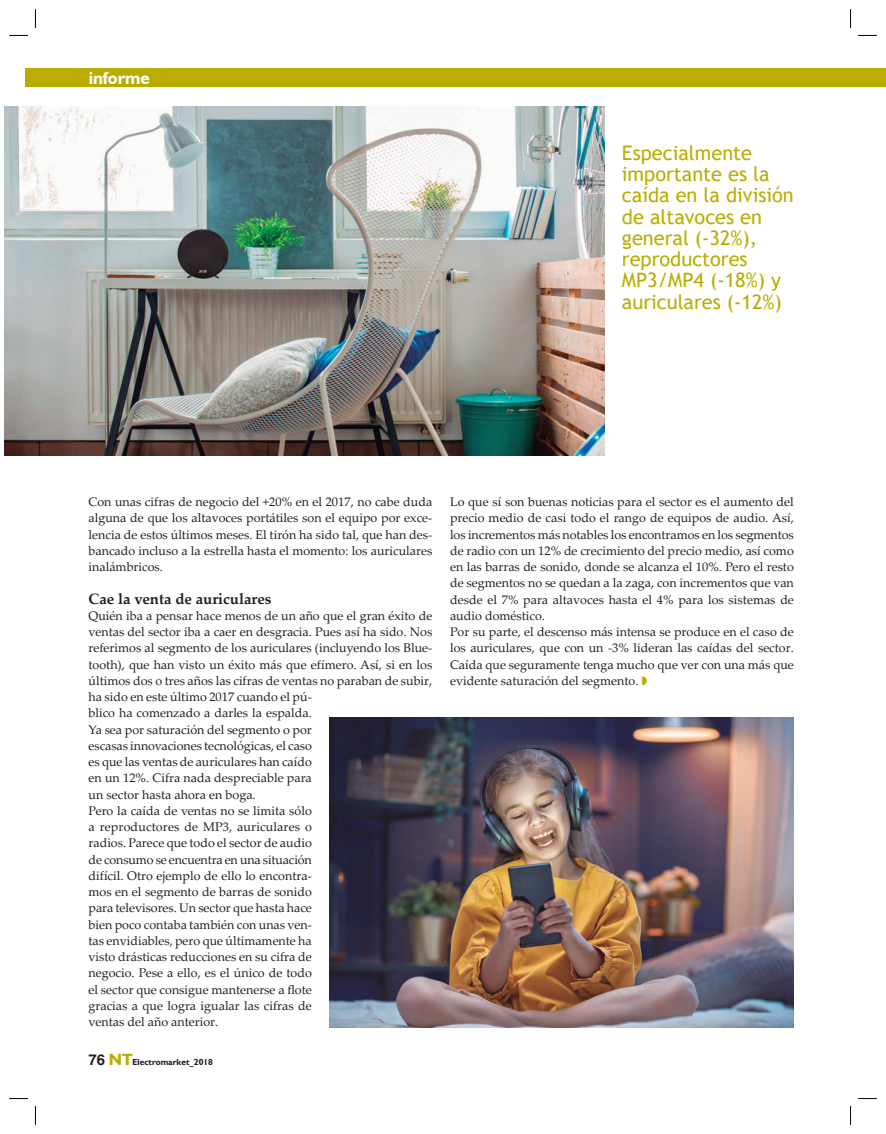
<style>
.page{position:relative;width:886px;height:1134px;background:#fff}
.page>*{position:absolute;margin:0;border:0;box-sizing:border-box;transform-origin:0 0}
.t1{font:20px/21.2px "Trebuchet MS";color:#baad01}
.t2{font:700 17.5px "Humanist 521 BT";color:#fff}
.t3{font:700 15px "Palatino Linotype";color:#231f20}
.t4{font:12.5px/16.2px "Palatino Linotype";color:#231f20}
.t5{font:700 8.75px "Humanist 521 BT";color:#231f20}
.s1{font-family:"Helvetica";font-size:15px}
.s2{font-size:16.25px;color:#baad01}
</style>
<div class="page">
<div style="left:26px;top:69px;width:860px;height:18px;background:#baad01"></div>
<img style="left:5px;top:106px;width:600px;height:349px">
<img style="left:330px;top:718px;width:464px;height:310px">
<svg style="left:9px;top:35px;width:19px;height:1px"></svg>
<svg style="left:858px;top:35px;width:19px;height:1px"></svg>
<svg style="left:9px;top:1098px;width:19px;height:1px"></svg>
<svg style="left:858px;top:1098px;width:19px;height:1px"></svg>
<svg style="left:35px;top:9px;width:1px;height:19px"></svg>
<svg style="left:35px;top:1106px;width:1px;height:19px"></svg>
<svg style="left:850px;top:9px;width:1px;height:19px"></svg>
<svg style="left:850px;top:1106px;width:1px;height:19px"></svg>
<h2 class="t2" style="left:89px;top:67px;width:63px">informe</h2>
<h1 class="t1" style="left:622px;top:142px;width:173px">Especialmente importante es la caída en la división de altavoces en general (-32%), reproductores<br>MP3/MP4 (-18%) y auriculares (-12%)</h1>
<p class="t4" style="left:89px;top:493px;width:345px;text-align:justify">Con unas cifras de negocio del +20% en el 2017, no cabe duda alguna de que los altavoces portátiles son el equipo por exce&shy;lencia de estos últimos meses. El tirón ha sido tal, que han des&shy;bancado incluso a la estrella hasta el momento: los auriculares inalámbricos.</p>
<p class="t3" style="left:89px;top:588px;width:185px">Cae la venta de auriculares</p>
<p class="t4" style="left:89px;top:607px;width:345px">Quién iba a pensar hace menos de un año que el gran éxito de ventas del sector iba a caer en desgracia. Pues así ha sido. Nos referimos al segmento de los auriculares (incluyendo los Blue&shy;tooth), que han visto un éxito más que efímero. Así, si en los últimos dos o tres años las cifras de ventas no paraban de subir, ha sido en este último 2017 cuando el pú-<br>blico ha comenzado a darles la espalda.<br>Ya sea por saturación del segmento o por<br>escasas innovaciones tecnológicas, el caso<br>es que las ventas de auriculares han caído<br>en un 12%. Cifra nada despreciable para<br>un sector hasta ahora en boga.<br>Pero la caída de ventas no se limita sólo<br>a reproductores de MP3, auriculares o<br>radios. Parece que todo el sector de audio<br>de consumo se encuentra en una situación<br>difícil. Otro ejemplo de ello lo encontra-<br>mos en el segmento de barras de sonido<br>para televisores. Un sector que hasta hace<br>bien poco contaba también con unas ven-<br>tas envidiables, pero que últimamente ha<br>visto drásticas reducciones en su cifra de<br>negocio. Pese a ello, es el único de todo<br>el sector que consigue mantenerse a flote<br>gracias a que logra igualar las cifras de<br>ventas del año anterior.</p>
<p class="t5" style="left:89px;top:1056px;width:126px"><span class="s1">76</span> <span class="s2">NT</span>Electromarket_2018</p>
<p class="t4" style="left:450px;top:493px;width:345px">Lo que sí son buenas noticias para el sector es el aumento del precio medio de casi todo el rango de equipos de audio. Así, los incrementos más notables los encontramos en los segmentos de radio con un 12% de crecimiento del precio medio, así como en las barras de sonido, donde se alcanza el 10%. Pero el resto de segmentos no se quedan a la zaga, con incrementos que van desde el 7% para altavoces hasta el 4% para los sistemas de audio doméstico.<br>Por su parte, el descenso más intensa se produce en el caso de los auriculares, que con un -3% lideran las caídas del sector.<br>Caída que seguramente tenga mucho que ver con una más que evidente saturación del segmento.</p>
</div>
